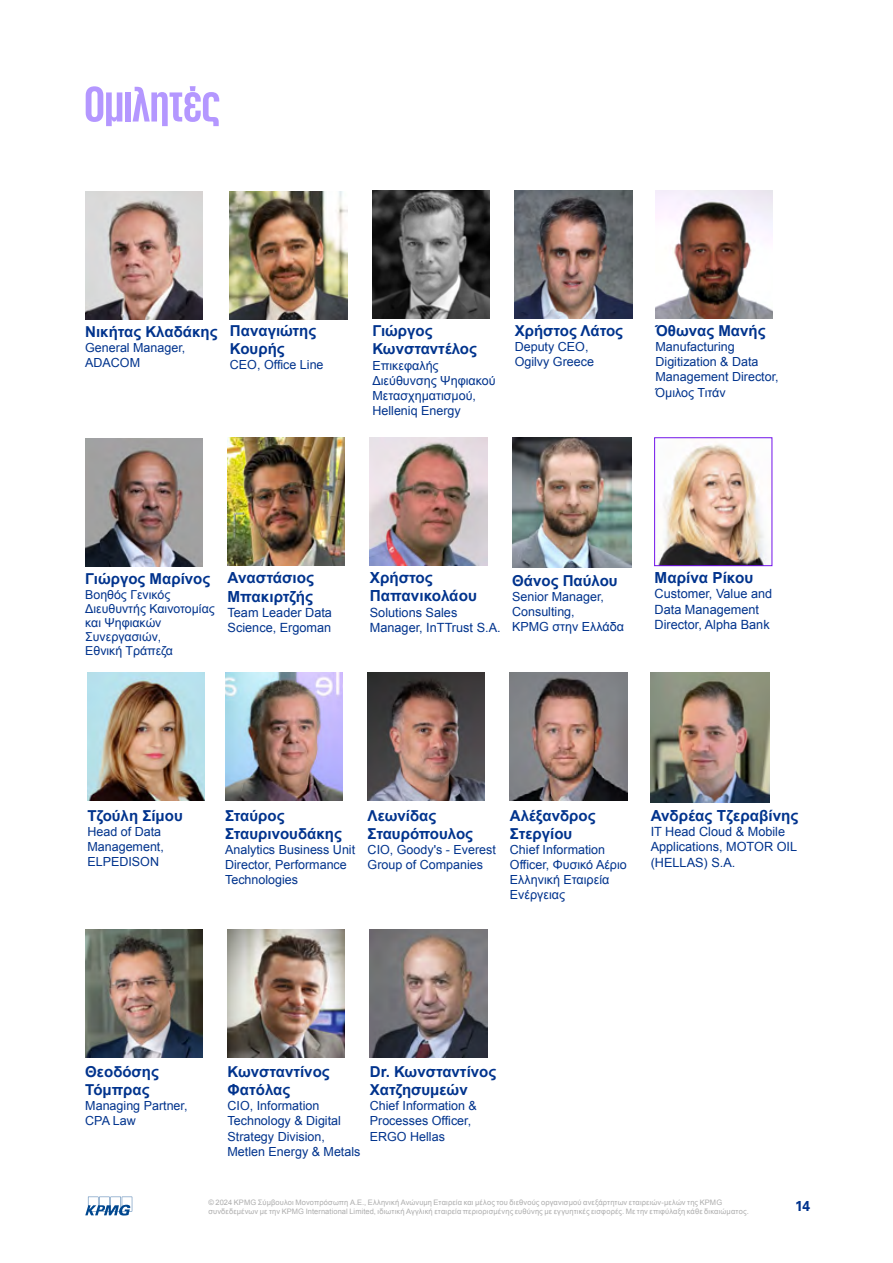
<style>
.page{position:relative;width:893px;height:1263px;background:#fff}
.page>*{position:absolute;margin:0;border:0;box-sizing:border-box;transform-origin:0 0}
.t1{font:700 51.3px "KPMG Greek";color:#b497ff}
.t2{font:700 15.3px/18.3px "Arial";color:#00338d}
.t3{font:700 15px/18px "Arial";color:#00338d}
.t4{font:700 14.25px "Universfor KPMG";color:#00338d}
.t5{font:12.75px/15.3px "Arial";color:#00338d}
.t6{font:12.45px/15px "Arial";color:#00338d}
.t7{font:12.3px/14.1px "Arial";color:#00338d}
.t8{font:7.5px/9px "Arial";letter-spacing:.02em;color:#adadad}
</style>
<div class="page">
<img style="left:85px;top:439px;width:118px;height:128px">
<img style="left:228px;top:438px;width:117px;height:128px">
<img style="left:370px;top:438px;width:117px;height:128px">
<img style="left:658px;top:443px;width:109px;height:121px">
<div style="left:654px;top:438px;width:118px;height:128px;border:1px solid #7213ea"></div>
<img style="left:512px;top:438px;width:119px;height:129px">
<img style="left:510px;top:673px;width:117px;height:127px">
<img style="left:87px;top:673px;width:118px;height:127px">
<img style="left:225px;top:673px;width:117px;height:127px">
<img style="left:368px;top:673px;width:117px;height:127px">
<img style="left:651px;top:673px;width:119px;height:129px">
<img style="left:228px;top:929px;width:117px;height:128px">
<img style="left:370px;top:929px;width:117px;height:128px">
<img style="left:85px;top:929px;width:118px;height:128px">
<img style="left:515px;top:191px;width:117px;height:128px">
<img style="left:85px;top:192px;width:118px;height:127px">
<img style="left:372px;top:191px;width:118px;height:128px">
<img style="left:655px;top:191px;width:118px;height:128px">
<img style="left:230px;top:192px;width:117px;height:128px">
<svg style="left:85px;top:1197px;width:47px;height:18px"></svg>
<h1 class="t1" style="left:84px;top:78px;width:138px">Ομιλητές</h1>
<p class="t3" style="left:85px;top:323px;width:134px">Νικήτας Κλαδάκης</p>
<p class="t6" style="left:85px;top:340px;width:102px">General Manager,<br>ADACOM</p>
<p class="t3" style="left:230px;top:322px;width:88px">Παναγιώτης<br>Κουρής</p>
<p class="t6" style="left:230px;top:357px;width:95px">CEO, Office Line</p>
<p class="t3" style="left:372px;top:323px;width:106px">Γιώργος<br>Κωνσταντέλος</p>
<p class="t6" style="left:372px;top:358px;width:125px">Επικεφαλής<br>Διεύθυνσης Ψηφιακού<br>Μετασχηματισμού,<br>Helleniq Energy</p>
<p class="t3" style="left:515px;top:323px;width:110px">Χρήστος Λάτος</p>
<p class="t6" style="left:515px;top:340px;width:81px">Deputy CEO,<br>Ogilvy Greece</p>
<p class="t3" style="left:655px;top:323px;width:112px">Όθωνας Μανής</p>
<p class="t6" style="left:655px;top:340px;width:125px">Manufacturing<br>Digitization &amp; Data<br>Management Director,<br>Όμιλος Τιτάν</p>
<p class="t3" style="left:85px;top:571px;width:127px">Γιώργος Μαρίνος</p>
<p class="t7" style="left:85px;top:587px;width:131px">Βοηθός Γενικός<br>Διευθυντής Καινοτομίας και Ψηφιακών<br>Συνεργασιών,<br>Εθνική Τράπεζα</p>
<p class="t2" style="left:228px;top:569px;width:88px">Αναστάσιος<br>Μπακιρτζής</p>
<p class="t5" style="left:228px;top:605px;width:106px">Team Leader Data<br>Science, Ergoman</p>
<p class="t2" style="left:370px;top:569px;width:109px">Χρήστος<br>Παπανικολάου</p>
<p class="t5" style="left:370px;top:605px;width:132px">Solutions Sales<br>Manager, InTTrust S.A.</p>
<p class="t3" style="left:512px;top:572px;width:107px">Θάνος Παύλου</p>
<p class="t6" style="left:512px;top:589px;width:113px">Senior Manager,<br>Consulting,<br>KPMG στην Ελλάδα</p>
<p class="t2" style="left:655px;top:569px;width:100px">Μαρίνα Ρίκου</p>
<p class="t5" style="left:655px;top:586px;width:119px">Customer, Value and<br>Data Management<br>Director, Alpha Bank</p>
<p class="t3" style="left:87px;top:807px;width:97px">Τζούλη Σίμου</p>
<p class="t6" style="left:87px;top:824px;width:78px">Head of Data<br>Management,<br>ELPEDISON</p>
<p class="t3" style="left:225px;top:807px;width:118px">Σταύρος<br>Σταυρινουδάκης</p>
<p class="t6" style="left:225px;top:842px;width:132px">Analytics Business Unit<br>Director, Performance<br>Technologies</p>
<p class="t3" style="left:368px;top:807px;width:107px">Λεωνίδας<br>Σταυρόπουλος</p>
<p class="t6" style="left:368px;top:842px;width:130px">CIO, Goody's - Everest<br>Group of Companies</p>
<p class="t3" style="left:510px;top:807px;width:87px">Αλέξανδρος<br>Στεργίου</p>
<p class="t6" style="left:510px;top:842px;width:118px">Chief Information<br>Officer, Φυσικό Αέριο<br>Ελληνική Εταιρεία<br>Ενέργειας</p>
<p class="t2" style="left:651px;top:807px;width:149px">Ανδρέας Τζεραβίνης</p>
<p class="t5" style="left:651px;top:824px;width:148px">IT Head Cloud &amp; Mobile<br>Applications, MOTOR OIL (HELLAS) S.A.</p>
<p class="t3" style="left:85px;top:1063px;width:75px">Θεοδόσης<br>Τόμπρας</p>
<p class="t6" style="left:85px;top:1099px;width:104px">Managing Partner,<br>CPA Law</p>
<p class="t3" style="left:228px;top:1063px;width:104px">Κωνσταντίνος<br>Φατόλας</p>
<p class="t6" style="left:228px;top:1099px;width:134px">CIO, Information<br>Technology &amp; Digital<br>Strategy Division,<br>Metlen Energy &amp; Metals</p>
<p class="t3" style="left:370px;top:1063px;width:128px">Dr. Κωνσταντίνος<br>Χατζησυμεών</p>
<p class="t6" style="left:370px;top:1099px;width:109px">Chief Information &amp;<br>Processes Officer,<br>ERGO Hellas</p>
<p class="t8" style="left:208px;top:1198px;width:542px">© 2024 KPMG Σύμβουλοι Μονοπρόσωπη Α.Ε., Ελληνική Ανώνυμη Εταιρεία και μέλος του διεθνούς οργανισμού ανεξάρτητων εταιρειών-μελών της KPMG συνδεδεμένων με την KPMG International Limited, ιδιωτική Αγγλική εταιρεία περιορισμένης ευθύνης με εγγυητικές εισφορές. Με την επιφύλαξη κάθε δικαιώματος.</p>
<p class="t4" style="left:795px;top:1198px;width:16px">14</p>
</div>
